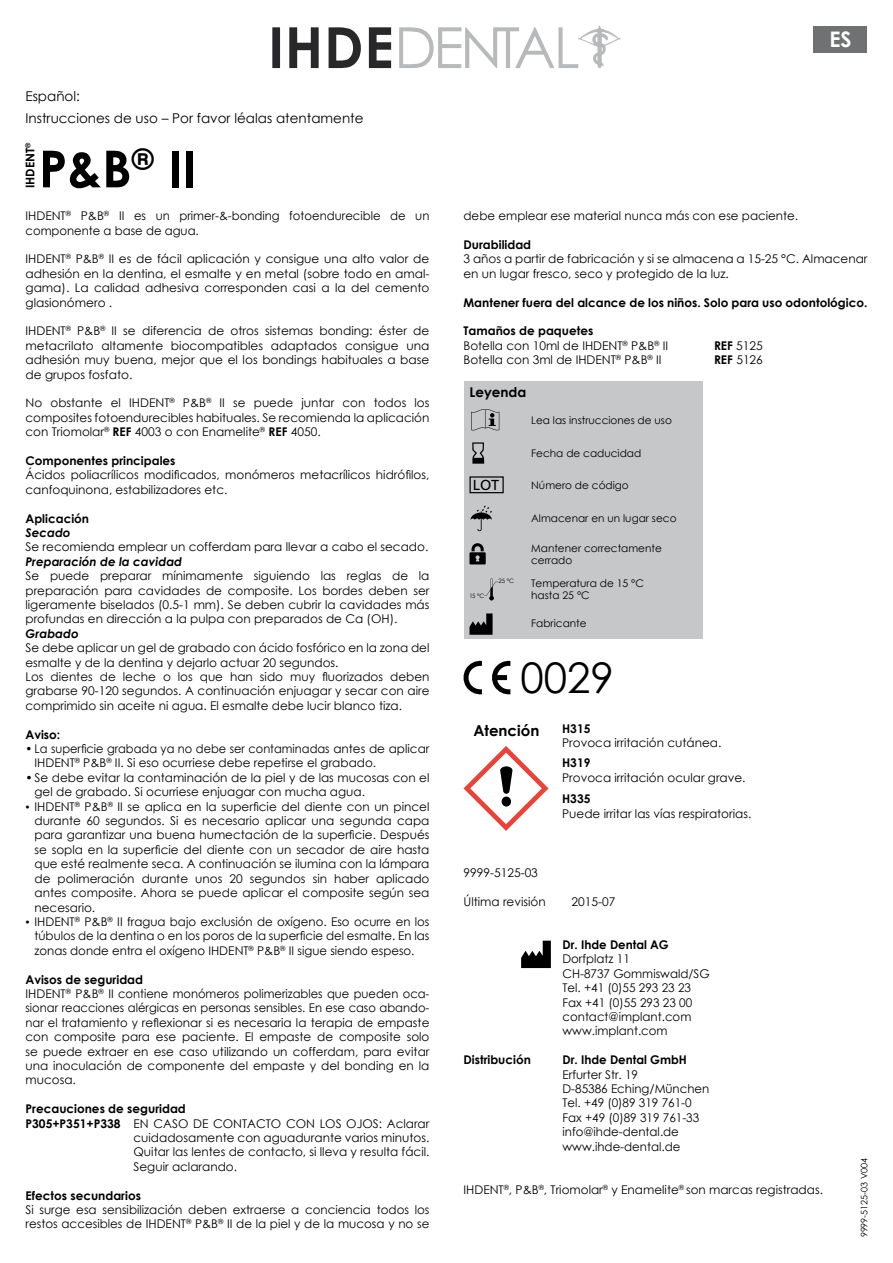
<style>
.page{position:relative;width:893px;height:1263px;background:#fff}
.page>*{position:absolute;margin:0;border:0;box-sizing:border-box;transform-origin:0 0}
.t1{font:700 51px "Century Gothic";color:#000}
.t2{font:42.15px "Century Gothic";color:#000}
.t3{font:700 21.45px "Century Gothic";color:#fff}
.t4{font:700 15px "Century Gothic";color:#000}
.t5{font:14.4px "Frutiger LT Std";color:#000}
.t6{font:13.5px/22px "Century Gothic";color:#000}
.t7{font:700 13.5px "Century Gothic";color:#000}
.t8{font:12px/14.4px "Century Gothic";color:#000}
.t9{font:700 12px "Century Gothic";color:#000}
.t10{font:12px/14.4px "Century Gothic";color:#000;scale:.95 1}
.t11{font:italic 700 12px "Century Gothic";color:#000}
.t12{font:10.5px/12px "Century Gothic";color:#000}
.t13{font:9px "Century Gothic";color:#000}
.t14{font:700 7.05px "Century Gothic";color:#000}
.t15{font:6px "Century Gothic";color:#000}
.s1{font-weight:700}
.s2{font-family:"Times New Roman"}
</style>
<div class="page">
<svg style="left:399px;top:26px;width:222px;height:42px"></svg>
<svg style="left:272px;top:27px;width:119px;height:41px"></svg>
<div style="left:463px;top:381px;width:239px;height:258px;background:#c6c7c8"></div>
<svg style="left:471px;top:409px;width:28px;height:21px"></svg>
<svg style="left:472px;top:442px;width:12px;height:22px"></svg>
<div style="left:469px;top:476px;width:35px;height:17px;border:1px solid #000"></div>
<svg style="left:471px;top:506px;width:21px;height:25px"></svg>
<svg style="left:469px;top:543px;width:17px;height:21px"></svg>
<svg style="left:484px;top:578px;width:14px;height:22px"></svg>
<svg style="left:469px;top:613px;width:24px;height:22px"></svg>
<svg style="left:521px;top:941px;width:30px;height:27px"></svg>
<div style="left:813px;top:26px;width:54px;height:27px;background:#707172"></div>
<svg style="left:463px;top:746px;width:86px;height:85px"></svg>
<svg style="left:463px;top:661px;width:19px;height:33px"></svg>
<svg style="left:492px;top:661px;width:18px;height:33px"></svg>
<p class="t6" style="left:26px;top:85px;width:340px">Español:<br>Instrucciones de uso – Por favor léalas atentamente</p>
<p class="t14" style="left:23px;top:148px;width:7px;rotate:-90deg">®</p>
<p class="t9" style="left:21px;top:188px;width:42px;rotate:-90deg">IHDENT</p>
<h1 class="t1" style="left:39px;top:130px;width:159px">P&amp;B<sup>®</sup> II</h1>
<p class="t8" style="left:26px;top:208px;width:405px">IHDENT<sup>®</sup> P&amp;B<sup>®</sup> II es un primer-&amp;-bonding fotoendurecible de un componente a base de agua.</p>
<p class="t8" style="left:26px;top:252px;width:405px;text-align:justify">IHDENT<sup>®</sup> P&amp;B<sup>®</sup> II es de fácil aplicación y consigue una alto valor de adhesión en la dentina, el esmalte y en metal (sobre todo en amal&shy;gama). La calidad adhesiva corresponden casi a la del cemento glasionómero .</p>
<p class="t8" style="left:26px;top:324px;width:405px;text-align:justify">IHDENT<sup>®</sup> P&amp;B<sup>®</sup> II se diferencia de otros sistemas bonding: éster de metacrilato altamente biocompatibles adaptados consigue una adhesión muy buena, mejor que el los bondings habituales a base de grupos fosfato.</p>
<p class="t8" style="left:26px;top:396px;width:405px;text-align:justify">No obstante el IHDENT<sup>®</sup> P&amp;B<sup>®</sup> II se puede juntar con todos los composites fotoendurecibles habituales. Se recomienda la aplicación con Triomolar<sup>®</sup> <span class="s1">REF</span> 4003 o con Enamelite<sup>®</sup> <span class="s1">REF</span> 4050.</p>
<p class="t9" style="left:26px;top:452px;width:151px">Componentes principales</p>
<p class="t8" style="left:26px;top:468px;width:405px">Ácidos poliacrílicos modificados, monómeros metacrílicos hidrófilos, canfoquinona, estabilizadores etc.</p>
<p class="t9" style="left:26px;top:509px;width:65px">Aplicación</p>
<p class="t11" style="left:26px;top:524px;width:47px">Secado</p>
<p class="t8" style="left:26px;top:540px;width:404px">Se recomienda emplear un cofferdam para llevar a cabo el secado.</p>
<p class="t11" style="left:26px;top:552px;width:158px">Preparación de la cavidad</p>
<p class="t8" style="left:26px;top:568px;width:405px;text-align:justify">Se puede preparar mínimamente siguiendo las reglas de la preparación para cavidades de composite. Los bordes deben ser ligeramente biselados (0.5-1 mm). Se deben cubrir la cavidades más profundas en dirección a la pulpa con preparados de Ca (OH).</p>
<p class="t11" style="left:26px;top:624px;width:55px">Grabado</p>
<p class="t8" style="left:26px;top:640px;width:405px">Se debe aplicar un gel de grabado con ácido fosfórico en la zona del esmalte y de la dentina y dejarlo actuar 20 segundos.<br>Los dientes de leche o los que han sido muy fluorizados deben grabarse 90-120 segundos. A continuación enjuagar y secar con aire comprimido sin aceite ni agua. El esmalte debe lucir blanco tiza.</p>
<p class="t9" style="left:26px;top:725px;width:36px">Aviso:</p>
<p class="t10" style="left:35px;top:741px;width:417px;text-indent:-9px">• La superficie grabada ya no debe ser contaminadas antes de aplicar<br>IHDENT<sup>®</sup> P&amp;B<sup>®</sup> II. Si eso ocurriese debe repetirse el grabado.</p>
<p class="t8" style="left:35px;top:770px;width:396px;text-indent:-9px">•Se debe evitar la contaminación de la piel y de las mucosas con el gel de grabado. Si ocurriese enjuagar con mucha agua.</p>
<p class="t8" style="left:35px;top:799px;width:396px;text-align:justify;text-indent:-9px"><span class="s2">•</span> IHDENT<sup>®</sup> P&amp;B<sup>®</sup> II se aplica en la superficie del diente con un pincel durante 60 segundos. Si es necesario aplicar una segunda capa para garantizar una buena humectación de la superficie. Después se sopla en la superficie del diente con un secador de aire hasta que esté realmente seca. A continuación se ilumina con la lámpara de polimeración durante unos 20 segundos sin haber aplicado antes composite. Ahora se puede aplicar el composite según sea necesario.</p>
<p class="t8" style="left:35px;top:914px;width:397px;text-align:justify;text-indent:-9px"><span class="s2">•</span> IHDENT<sup>®</sup> P&amp;B<sup>®</sup> II fragua bajo exclusión de oxígeno. Eso ocurre en los túbulos de la dentina o en los poros de la superficie del esmalte. En las zonas donde entra el oxígeno IHDENT<sup>®</sup> P&amp;B<sup>®</sup> II sigue siendo espeso.</p>
<p class="t8" style="left:26px;top:972px;width:405px"><span class="s1">Avisos de seguridad<br></span>IHDENT<sup>®</sup> P&amp;B<sup>®</sup> II contiene monómeros polimerizables que pueden oca&shy;sionar reacciones alérgicas en personas sensibles. En ese caso abando&shy;nar el tratamiento y reflexionar si es necesaria la terapia de empaste con composite para ese paciente. El empaste de composite solo se puede extraer en ese caso utilizando un cofferdam, para evitar una inoculación de componente del empaste y del bonding en la mucosa.</p>
<p class="t9" style="left:26px;top:1100px;width:162px">Precauciones de seguridad</p>
<p class="t8" style="left:26px;top:1116px;width:405px"><span class="s1">P305+P351+P338</span> EN CASO DE CONTACTO CON LOS OJOS: Aclarar</p>
<p class="t8" style="left:134px;top:1130px;width:297px">cuidadosamente con aguadurante varios minutos.</p>
<p class="t8" style="left:134px;top:1144px;width:297px">Quitar las lentes de contacto, si lleva y resulta fácil.</p>
<p class="t8" style="left:134px;top:1159px;width:105px">Seguir aclarando.</p>
<p class="t9" style="left:26px;top:1186px;width:117px">Efectos secundarios</p>
<p class="t8" style="left:26px;top:1202px;width:405px">Si surge esa sensibilización deben extraerse a conciencia todos los restos accesibles de IHDENT<sup>®</sup> P&amp;B<sup>®</sup> II de la piel y de la mucosa y no se</p>
<h3 class="t3" style="left:829px;top:23px;width:24px">ES</h3>
<p class="t8" style="left:463px;top:208px;width:336px">debe emplear ese material nunca más con ese paciente.</p>
<p class="t9" style="left:463px;top:236px;width:69px">Durabilidad</p>
<p class="t8" style="left:463px;top:252px;width:405px">3 años a partir de fabricación y si se almacena a 15-25 °C. Almacenar en un lugar fresco, seco y protegido de la luz.</p>
<p class="t9" style="left:463px;top:293px;width:405px">Mantener fuera del alcance de los niños. Solo para uso odontológico.</p>
<p class="t8" style="left:463px;top:324px;width:206px"><span class="s1">Tamaños de paquetes<br></span>Botella con 10ml de IHDENT<sup>®</sup> P&amp;B<sup>®</sup> II</p>
<p class="t8" style="left:714px;top:338px;width:50px"><span class="s1">REF</span> 5125</p>
<p class="t8" style="left:463px;top:352px;width:200px">Botella con 3ml de IHDENT<sup>®</sup> P&amp;B<sup>®</sup> II</p>
<p class="t8" style="left:714px;top:352px;width:50px"><span class="s1">REF</span> 5126</p>
<p class="t7" style="left:469px;top:382px;width:58px">Leyenda</p>
<p class="t12" style="left:531px;top:414px;width:142px">Lea las instrucciones de uso</p>
<p class="t12" style="left:531px;top:447px;width:112px">Fecha de caducidad</p>
<p class="t5" style="left:473px;top:476px;width:28px">LOT</p>
<p class="t12" style="left:531px;top:479px;width:99px">Número de código</p>
<p class="t12" style="left:531px;top:512px;width:147px">Almacenar en un lugar seco</p>
<p class="t12" style="left:531px;top:542px;width:132px">Mantener correctamente cerrado</p>
<p class="t15" style="left:469px;top:592px;width:16px">15 °C</p>
<p class="t15" style="left:498px;top:577px;width:17px">25 °C</p>
<p class="t12" style="left:531px;top:577px;width:114px">Temperatura de 15 °C hasta 25 °C</p>
<p class="t12" style="left:531px;top:617px;width:57px">Fabricante</p>
<h2 class="t2" style="left:520px;top:648px;width:95px">0029</h2>
<p class="t4" style="left:473px;top:719px;width:67px">Atención</p>
<p class="t9" style="left:562px;top:719px;width:30px">H315</p>
<p class="t8" style="left:562px;top:735px;width:161px">Provoca irritación cutánea.</p>
<p class="t9" style="left:562px;top:754px;width:30px">H319</p>
<p class="t8" style="left:562px;top:770px;width:185px">Provoca irritación ocular grave.</p>
<p class="t9" style="left:562px;top:790px;width:30px">H335</p>
<p class="t8" style="left:562px;top:806px;width:191px">Puede irritar las vías respiratorias.</p>
<p class="t8" style="left:463px;top:865px;width:76px">9999-5125-03</p>
<p class="t8" style="left:463px;top:894px;width:84px">Última revisión</p>
<p class="t8" style="left:571px;top:894px;width:45px">2015-07</p>
<p class="t9" style="left:562px;top:935px;width:108px">Dr. Ihde Dental AG</p>
<p class="t8" style="left:562px;top:952px;width:149px">Dorfplatz 11<br>CH-8737 Gommiswald/SG<br>Tel. +41 (0)55 293 23 23<br>Fax +41 (0)55 293 23 00 contact@implant.com www.implant.com</p>
<p class="t9" style="left:463px;top:1051px;width:69px">Distribución</p>
<p class="t9" style="left:562px;top:1051px;width:126px">Dr. Ihde Dental GmbH</p>
<p class="t8" style="left:562px;top:1067px;width:148px">Erfurter Str. 19<br>D-85386 Eching/München<br>Tel. +49 (0)89 319 761-0<br>Fax +49 (0)89 319 761-33 info@ihde-dental.de www.ihde-dental.de</p>
<p class="t8" style="left:463px;top:1182px;width:361px">IHDENT<sup>®</sup>, P&amp;B<sup>®</sup>, Triomolar<sup>®</sup> y Enamelite<sup>®</sup> son marcas registradas.</p>
<p class="t13" style="left:858px;top:1237px;width:81px;rotate:-90deg">9999-5125-03 V004</p>
</div>
